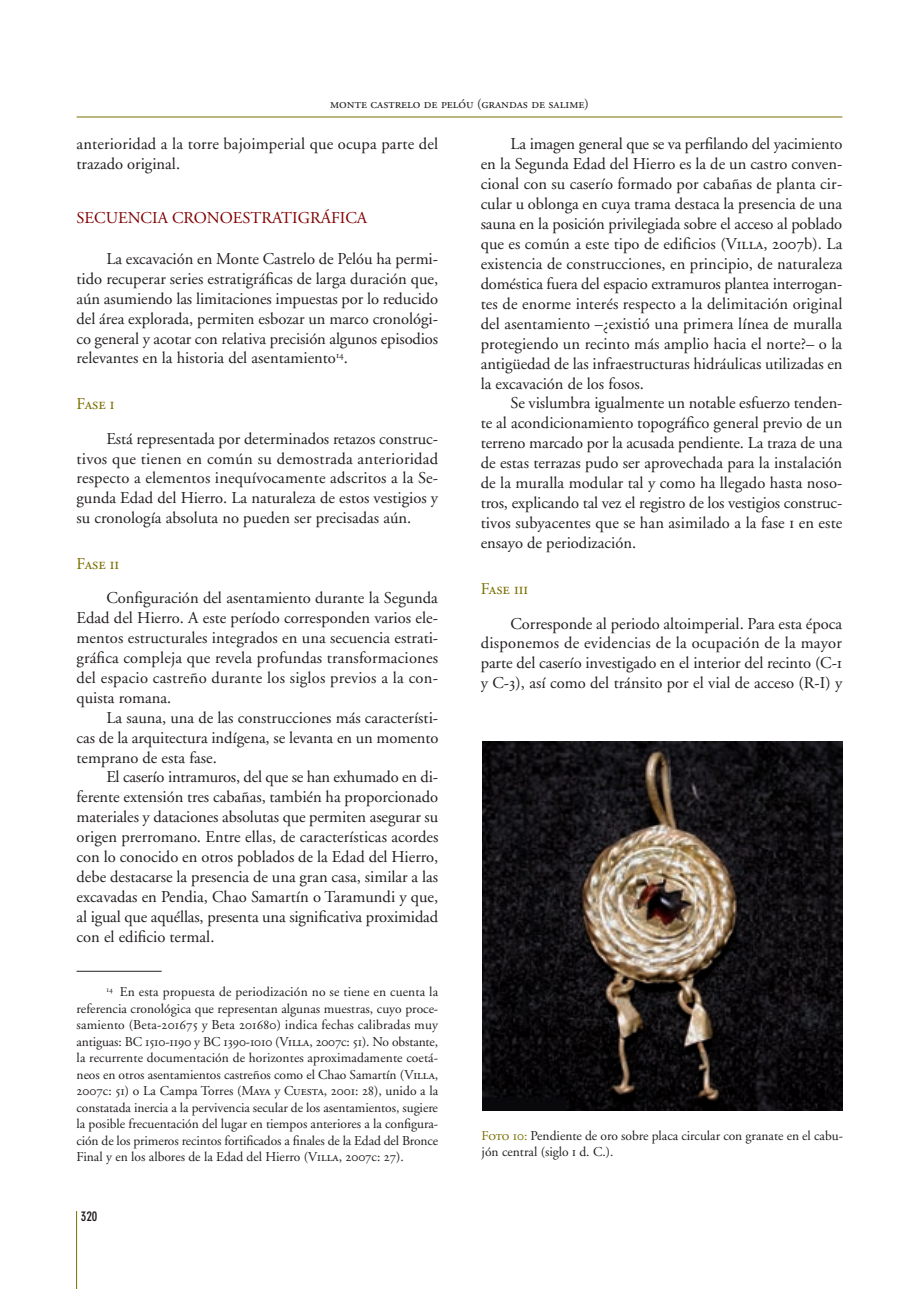
<style>
.page{position:relative;width:919px;height:1289px;background:#fff}
.page>*{position:absolute;margin:0;border:0;box-sizing:border-box;transform-origin:0 0}
.Agaramond_11{font:16.5px/20px "Adobe Garamond";color:#231f20;text-align:justify}
.Notes{font:16.5px/20px "Adobe Garamond";letter-spacing:.01em;color:#231f20}
.Titulo_Principal{font:16.5px "Adobe Garamond";color:#800000}
.Subtitulo{font:16.5px "Adobe Garamond Regular SC";color:#7a6f00}
.Notes-2{font:13.5px/16.5px "Adobe Garamond";letter-spacing:-.005em;color:#231f20;text-align:justify}
.Pies_Fotos{font:13.5px/16.5px "Adobe Garamond";color:#231f20}
.t1{font:13.5px "Adobe Garamond Regular SC";color:#231f20}
.t2{font:700 condensed 13.5px "DIN Neuzeit Grotesk";color:#231f20}
.s1{font-family:"Adobe Garamond Regular SC"}
.s2{font-family:"Adobe Garamond Regular SC";color:#7a6f00}
</style>
<div class="page">
<hr style="left:77px;top:117px;width:765px;height:1px;background:#7a6f00">
<hr style="left:76px;top:1210px;width:1px;height:78px;background:#7a6f00">
<hr style="left:77px;top:970px;width:85px;height:1px;background:#231f20">
<img style="left:482px;top:742px;width:360px;height:368px">
<p class="t1" style="left:330px;top:96px;width:260px">monte castrelo de pelóu (grandas de salime)</p>
<p class="Notes" style="left:77px;top:134px;width:363px">anterioridad a la torre bajoimperial que ocupa parte del trazado original.</p>
<p class="Titulo_Principal" style="left:77px;top:209px;width:292px">SECUENCIA CRONOESTRATIGRÁFICA</p>
<p class="Agaramond_11" style="left:77px;top:249px;width:363px;text-indent:30px">La excavación en Monte Castrelo de Pelóu ha permi&shy;tido recuperar series estratigráficas de larga duración que, aún asumiendo las limitaciones impuestas por lo reducido del área explorada, permiten esbozar un marco cronológi&shy;co general y acotar con relativa precisión algunos episodios relevantes en la historia del asentamiento<sup>14</sup>.</p>
<p class="Subtitulo" style="left:77px;top:395px;width:40px">Fase i</p>
<p class="Agaramond_11" style="left:77px;top:429px;width:363px;text-indent:30px">Está representada por determinados retazos construc&shy;tivos que tienen en común su demostrada anterioridad respecto a elementos inequívocamente adscritos a la Se&shy;gunda Edad del Hierro. La naturaleza de estos vestigios y su cronología absoluta no pueden ser precisadas aún.</p>
<p class="Subtitulo" style="left:77px;top:554px;width:44px">Fase ii</p>
<p class="Agaramond_11" style="left:77px;top:588px;width:363px;text-indent:30px">Configuración del asentamiento durante la Segunda Edad del Hierro. A este período corresponden varios ele&shy;mentos estructurales integrados en una secuencia estrati&shy;gráfica compleja que revela profundas transformaciones del espacio castreño durante los siglos previos a la con&shy;quista romana.</p>
<p class="Agaramond_11" style="left:77px;top:708px;width:363px;text-indent:30px">La sauna, una de las construcciones más característi&shy;cas de la arquitectura indígena, se levanta en un momento temprano de esta fase.</p>
<p class="Agaramond_11" style="left:77px;top:767px;width:363px;text-indent:30px">El caserío intramuros, del que se han exhumado en di&shy;ferente extensión tres cabañas, también ha proporcionado materiales y dataciones absolutas que permiten asegurar su origen prerromano. Entre ellas, de características acordes con lo conocido en otros poblados de la Edad del Hierro, debe destacarse la presencia de una gran casa, similar a las excavadas en Pendia, Chao Samartín o Taramundi y que, al igual que aquéllas, presenta una significativa proximidad con el edificio termal.</p>
<p class="Notes-2" style="left:77px;top:984px;width:363px;text-indent:30px"><sup>14</sup> En esta propuesta de periodización no se tiene en cuenta la referencia cronológica que representan algunas muestras, cuyo proce&shy;samiento (Beta-<span class="s1">201675</span> y Beta <span class="s1">201680</span>) indica fechas calibradas muy antiguas: BC <span class="s1">1510</span>-<span class="s1">1190</span> y BC <span class="s1">1390</span>-<span class="s1">1010</span> (<span class="s1">Villa</span>, <span class="s1">2007</span>c: <span class="s1">51</span>). No obstante, la recurrente documentación de horizontes aproximadamente coetá&shy;neos en otros asentamientos castreños como el Chao Samartín (<span class="s1">Villa</span>, <span class="s1">2007</span>c: <span class="s1">51</span>) o La Campa Torres (<span class="s1">Maya</span> y <span class="s1">Cuesta</span>, <span class="s1">2001</span>: <span class="s1">28</span>), unido a la constatada inercia a la pervivencia secular de los asentamientos, sugiere la posible frecuentación del lugar en tiempos anteriores a la configura&shy;ción de los primeros recintos fortificados a finales de la Edad del Bronce Final y en los albores de la Edad del Hierro (<span class="s1">Villa</span>, <span class="s1">2007</span>c: <span class="s1">27</span>).</p>
<p class="t2" style="left:81px;top:1208px;width:18px">320</p>
<p class="Agaramond_11" style="left:480px;top:134px;width:363px;text-indent:30px">La imagen general que se va perfilando del yacimiento en la Segunda Edad del Hierro es la de un castro conven&shy;cional con su caserío formado por cabañas de planta cir&shy;cular u oblonga en cuya trama destaca la presencia de una sauna en la posición privilegiada sobre el acceso al poblado que es común a este tipo de edificios (<span class="s1">Villa</span>, <span class="s1">2007</span>b). La existencia de construcciones, en principio, de naturaleza doméstica fuera del espacio extramuros plantea interrogan&shy;tes de enorme interés respecto a la delimitación original del asentamiento –¿existió una primera línea de muralla protegiendo un recinto más amplio hacia el norte?– o la antigüedad de las infraestructuras hidráulicas utilizadas en la excavación de los fosos.</p>
<p class="Agaramond_11" style="left:480px;top:393px;width:363px;text-indent:30px">Se vislumbra igualmente un notable esfuerzo tenden&shy;te al acondicionamiento topográfico general previo de un terreno marcado por la acusada pendiente. La traza de una de estas terrazas pudo ser aprovechada para la instalación de la muralla modular tal y como ha llegado hasta noso&shy;tros, explicando tal vez el registro de los vestigios construc&shy;tivos subyacentes que se han asimilado a la fase <span class="s1">i</span> en este ensayo de periodización.</p>
<p class="Subtitulo" style="left:480px;top:579px;width:49px">Fase iii</p>
<p class="Agaramond_11" style="left:480px;top:613px;width:363px;text-indent:30px">Corresponde al periodo altoimperial. Para esta época disponemos de evidencias de la ocupación de la mayor parte del caserío investigado en el interior del recinto (C-<span class="s1">1 </span>y C-<span class="s1">3</span>), así como del tránsito por el vial de acceso (R-I) y</p>
<p class="Pies_Fotos" style="left:481px;top:1127px;width:363px"><span class="s2">Foto 10:</span> Pendiente de oro sobre placa circular con granate en el cabu&shy;jón central (siglo <span class="s1">i</span> d. C.).</p>
</div>
